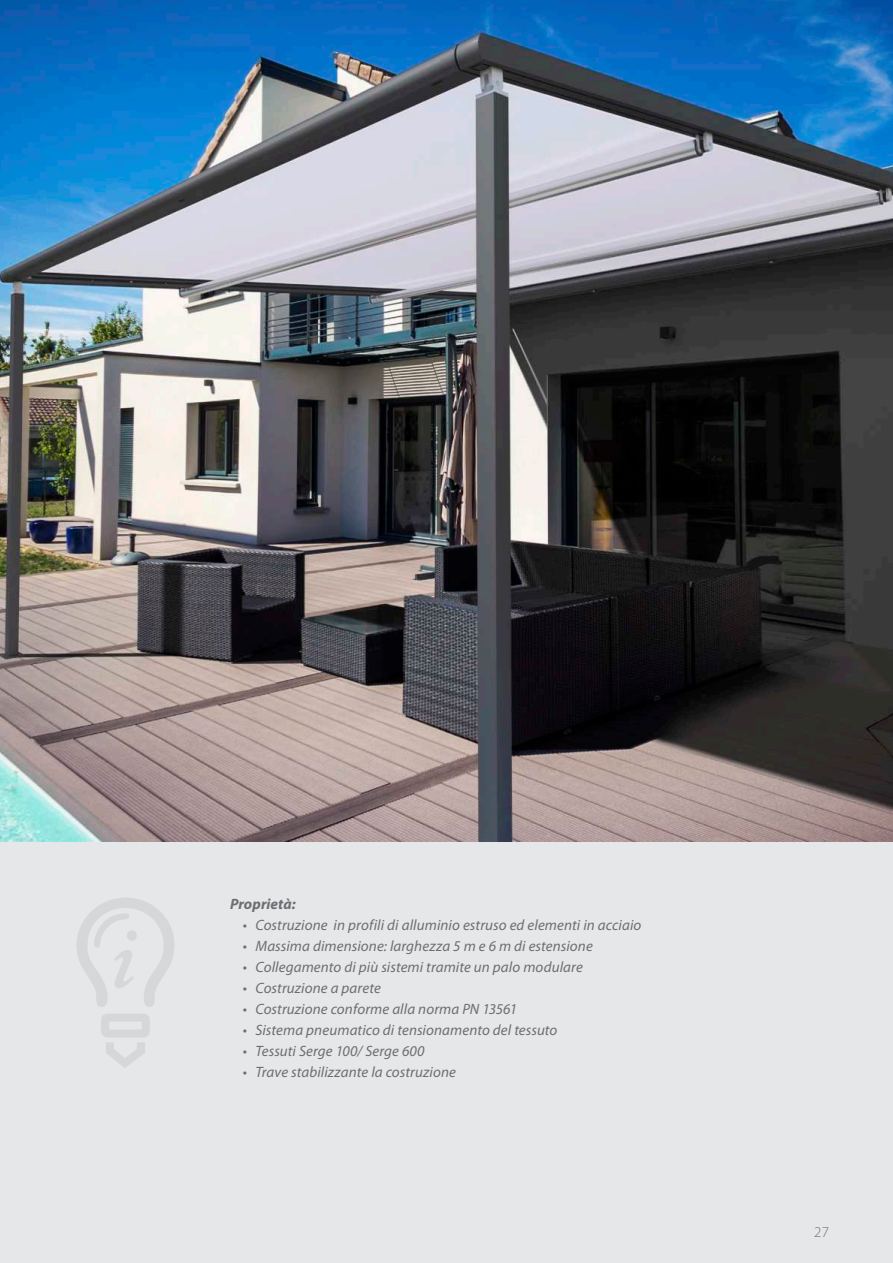
<style>
.page{position:relative;width:893px;height:1263px;background:#fff}
.page>*{position:absolute;margin:0;border:0;box-sizing:border-box;transform-origin:0 0}
.t1{font:italic 15px "Myriad Pro";letter-spacing:.005em;color:#6d6e71}
.t2{font:italic 700 15px "Myriad Pro";letter-spacing:.005em;color:#6d6e71}
.t3{font:300 15px "Myriad Pro";color:#6d6e71}
</style>
<div class="page">
<div style="left:0;top:842px;width:893px;height:421px;background:#e6e7e9"></div>
<svg style="left:101px;top:1014px;width:49px;height:54px"></svg>
<svg style="left:77px;top:898px;width:97px;height:109px"></svg>
<img style="left:0;top:0;width:893px;height:842px">
<p class="t2" style="left:230px;top:898px;width:67px">Proprietà:</p>
<p class="t1" style="left:243px;top:919px;width:400px">• Costruzione in profili di alluminio estruso ed elementi in acciaio</p>
<p class="t1" style="left:243px;top:940px;width:352px">• Massima dimensione: larghezza 5 m e 6 m di estensione</p>
<p class="t1" style="left:243px;top:961px;width:342px">• Collegamento di più sistemi tramite un palo modulare</p>
<p class="t1" style="left:243px;top:982px;width:140px">• Costruzione a parete</p>
<p class="t1" style="left:243px;top:1003px;width:276px">• Costruzione conforme alla norma PN 13561</p>
<p class="t1" style="left:243px;top:1024px;width:316px">• Sistema pneumatico di tensionamento del tessuto</p>
<p class="t1" style="left:243px;top:1045px;width:183px">• Tessuti Serge 100/ Serge 600</p>
<p class="t1" style="left:243px;top:1066px;width:215px">• Trave stabilizzante la costruzione</p>
<p class="t3" style="left:814px;top:1226px;width:16px">27</p>
</div>
